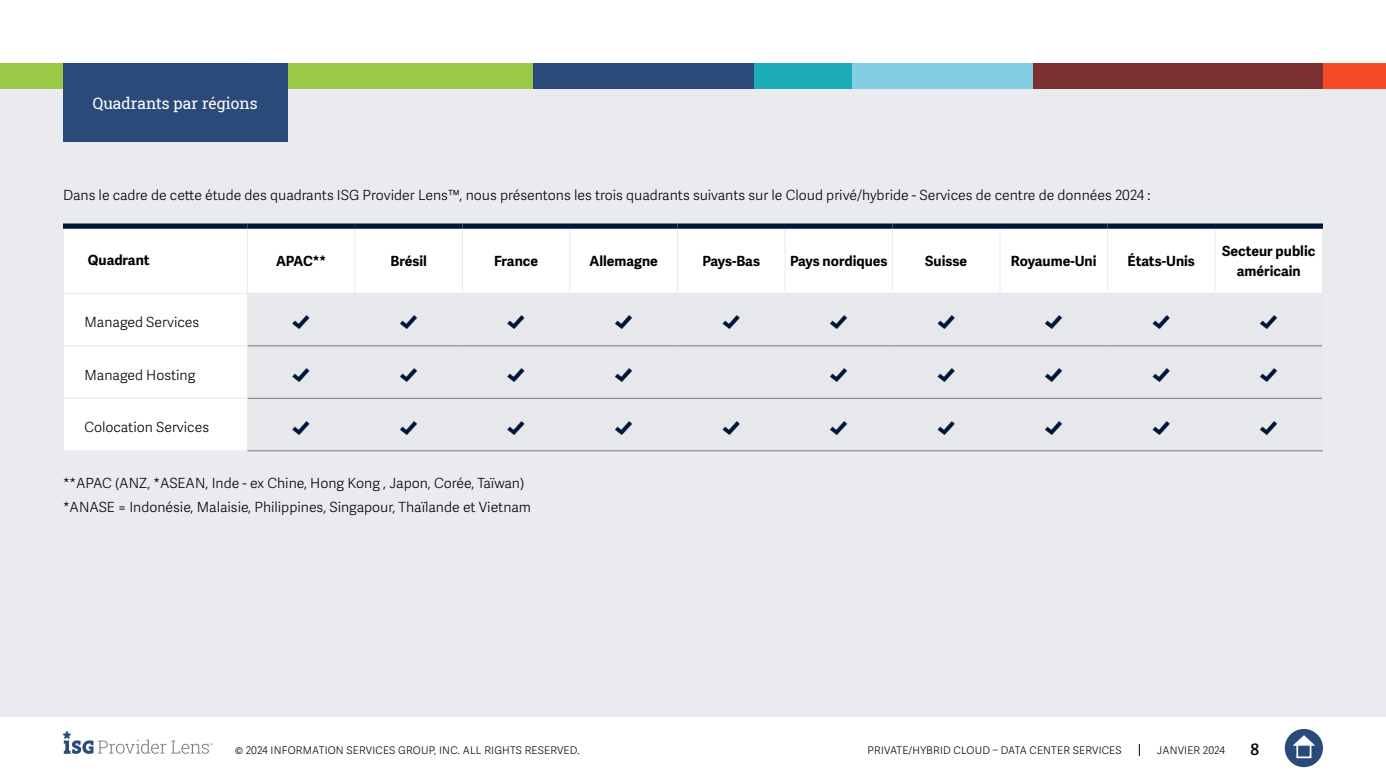
<style>
.page{position:relative;width:1386px;height:780px;background:#fff}
.page>*{position:absolute;margin:0;border:0;box-sizing:border-box;transform-origin:0 0}
.Cross_Quadrant_-_Bod{font:300 26.25px "Adelle Sans";color:#001638}
.Section_Label_Blue_B{font:15.75px "Roboto Slab ISG P Regular";color:#fff}
.t1{font:600 15.75px "Adelle Sans";color:#000}
.Body_Copy{font:300 14px "Adelle Sans";color:#000}
.t2{font:300 14px "Adelle Sans";color:#000101}
.t3{font:700 14px/19.2px "Adelle Sans";color:#000;text-align:center}
.Cross_Quadrant_-_Lef{font:300 14px "Adelle Sans";color:#000}
.t4{font:300 10.5px "Adelle Sans";letter-spacing:.02em;color:#000}
</style>
<div class="page">
<svg style="left:1139px;top:744px;width:1px;height:12px"></svg>
<svg style="left:63px;top:731px;width:150px;height:23px"></svg>
<div style="left:1285px;top:729px;width:38px;height:38px;background:#2b4a79;border-radius:50%"></div>
<svg style="left:1293px;top:735px;width:22px;height:10px"></svg>
<div style="left:1296px;top:743px;width:15px;height:15px;border:2px solid #fff"></div>
<div style="left:0;top:63px;width:1386px;height:654px;background:#e9ebee"></div>
<div style="left:0;top:63px;width:533px;height:25px;background:#9bc947"></div>
<div style="left:533px;top:63px;width:223px;height:25px;background:#2b4a79"></div>
<div style="left:850px;top:63px;width:184px;height:25px;background:#84cee3"></div>
<div style="left:1323px;top:63px;width:63px;height:25px;background:#f54a26"></div>
<div style="left:1033px;top:63px;width:290px;height:25px;background:#7a302e"></div>
<div style="left:754px;top:63px;width:98px;height:25px;background:#1cabb9"></div>
<div style="left:63px;top:63px;width:224px;height:79px;background:#2b4a79"></div>
<div style="left:64px;top:229px;width:1258px;height:64px;background:#fff"></div>
<div style="left:64px;top:294px;width:183px;height:156px;background:#fff"></div>
<svg style="left:248px;top:346px;width:1074px;height:52px"></svg>
<hr style="left:354px;top:346px;width:1px;height:52px;background:#e9ebee">
<hr style="left:462px;top:346px;width:1px;height:52px;background:#e9ebee">
<hr style="left:63px;top:345px;width:184px;height:1px;background:#e9ebee">
<hr style="left:63px;top:398px;width:184px;height:1px;background:#e9ebee">
<hr style="left:569px;top:346px;width:1px;height:52px;background:#e9ebee">
<hr style="left:677px;top:346px;width:1px;height:52px;background:#e9ebee">
<hr style="left:785px;top:346px;width:1px;height:52px;background:#e9ebee">
<hr style="left:892px;top:346px;width:1px;height:52px;background:#e9ebee">
<hr style="left:1000px;top:346px;width:1px;height:52px;background:#e9ebee">
<hr style="left:1107px;top:346px;width:1px;height:52px;background:#e9ebee">
<hr style="left:1215px;top:346px;width:1px;height:52px;background:#e9ebee">
<hr style="left:462px;top:229px;width:1px;height:64px;background:#e9ebee">
<hr style="left:247px;top:229px;width:1px;height:64px;background:#e9ebee">
<hr style="left:354px;top:229px;width:1px;height:64px;background:#e9ebee">
<hr style="left:569px;top:229px;width:1px;height:64px;background:#e9ebee">
<hr style="left:677px;top:229px;width:1px;height:64px;background:#e9ebee">
<hr style="left:785px;top:229px;width:1px;height:64px;background:#e9ebee">
<hr style="left:892px;top:229px;width:1px;height:64px;background:#e9ebee">
<hr style="left:1000px;top:229px;width:1px;height:64px;background:#e9ebee">
<hr style="left:1107px;top:229px;width:1px;height:64px;background:#e9ebee">
<hr style="left:1215px;top:229px;width:1px;height:64px;background:#e9ebee">
<hr style="left:248px;top:345px;width:107px;height:1px;background:#75787b">
<hr style="left:355px;top:345px;width:107px;height:1px;background:#75787b">
<hr style="left:462px;top:345px;width:108px;height:1px;background:#75787b">
<hr style="left:570px;top:345px;width:107px;height:1px;background:#75787b">
<hr style="left:677px;top:345px;width:108px;height:1px;background:#75787b">
<hr style="left:785px;top:345px;width:107px;height:1px;background:#75787b">
<hr style="left:892px;top:345px;width:108px;height:1px;background:#75787b">
<hr style="left:1000px;top:345px;width:108px;height:1px;background:#75787b">
<hr style="left:1108px;top:345px;width:107px;height:1px;background:#75787b">
<hr style="left:1215px;top:345px;width:107px;height:1px;background:#75787b">
<hr style="left:248px;top:398px;width:107px;height:1px;background:#75787b">
<hr style="left:355px;top:398px;width:107px;height:1px;background:#75787b">
<hr style="left:462px;top:398px;width:108px;height:1px;background:#75787b">
<hr style="left:570px;top:398px;width:107px;height:1px;background:#75787b">
<hr style="left:677px;top:398px;width:108px;height:1px;background:#75787b">
<hr style="left:785px;top:398px;width:107px;height:1px;background:#75787b">
<hr style="left:892px;top:398px;width:108px;height:1px;background:#75787b">
<hr style="left:1000px;top:398px;width:108px;height:1px;background:#75787b">
<hr style="left:1108px;top:398px;width:107px;height:1px;background:#75787b">
<hr style="left:1215px;top:398px;width:107px;height:1px;background:#75787b">
<hr style="left:247px;top:450px;width:108px;height:1px;background:#75787b">
<hr style="left:355px;top:450px;width:107px;height:1px;background:#75787b">
<hr style="left:462px;top:450px;width:108px;height:1px;background:#75787b">
<hr style="left:570px;top:450px;width:107px;height:1px;background:#75787b">
<hr style="left:677px;top:450px;width:108px;height:1px;background:#75787b">
<hr style="left:785px;top:450px;width:107px;height:1px;background:#75787b">
<hr style="left:892px;top:450px;width:108px;height:1px;background:#75787b">
<hr style="left:1000px;top:450px;width:108px;height:1px;background:#75787b">
<hr style="left:1108px;top:450px;width:107px;height:1px;background:#75787b">
<hr style="left:1215px;top:450px;width:108px;height:1px;background:#75787b">
<div style="left:63px;top:223px;width:184px;height:6px;background:#001638"></div>
<div style="left:247px;top:223px;width:108px;height:6px;background:#001638"></div>
<div style="left:355px;top:223px;width:107px;height:6px;background:#001638"></div>
<div style="left:462px;top:223px;width:108px;height:6px;background:#001638"></div>
<div style="left:570px;top:223px;width:107px;height:6px;background:#001638"></div>
<div style="left:677px;top:223px;width:108px;height:6px;background:#001638"></div>
<div style="left:785px;top:223px;width:107px;height:6px;background:#001638"></div>
<div style="left:892px;top:223px;width:108px;height:6px;background:#001638"></div>
<div style="left:1000px;top:223px;width:108px;height:6px;background:#001638"></div>
<div style="left:1108px;top:223px;width:107px;height:6px;background:#001638"></div>
<div style="left:1215px;top:223px;width:108px;height:6px;background:#001638"></div>
<p class="Section_Label_Blue_B" style="left:93px;top:92px;width:166px">Quadrants par régions</p>
<p class="Body_Copy" style="left:63px;top:186px;width:1089px">Dans le cadre de cette étude des quadrants ISG Provider Lens™, nous présentons les trois quadrants suivants sur le Cloud privé/hybride - Services de centre de données 2024 :</p>
<p class="t3" style="left:88px;top:251px;width:63px">Quadrant</p>
<p class="t3" style="left:276px;top:252px;width:52px">APAC**</p>
<p class="t3" style="left:390px;top:252px;width:38px">Brésil</p>
<p class="t3" style="left:494px;top:252px;width:45px">France</p>
<p class="t3" style="left:589px;top:252px;width:70px">Allemagne</p>
<p class="t3" style="left:702px;top:252px;width:59px">Pays-Bas</p>
<p class="t3" style="left:790px;top:252px;width:99px">Pays nordiques</p>
<p class="t3" style="left:925px;top:252px;width:43px">Suisse</p>
<p class="t3" style="left:1011px;top:252px;width:87px">Royaume-Uni</p>
<p class="t3" style="left:1128px;top:252px;width:69px">États-Unis</p>
<p class="t3" style="left:1222px;top:242px;width:95px">Secteur public américain</p>
<p class="Cross_Quadrant_-_Lef" style="left:84px;top:314px;width:116px">Managed Services</p>
<p class="Cross_Quadrant_-_Bod" style="left:291px;top:305px;width:21px">f</p>
<p class="Cross_Quadrant_-_Bod" style="left:399px;top:305px;width:21px">f</p>
<p class="Cross_Quadrant_-_Bod" style="left:506px;top:305px;width:21px">f</p>
<p class="Cross_Quadrant_-_Bod" style="left:614px;top:305px;width:21px">f</p>
<p class="Cross_Quadrant_-_Bod" style="left:721px;top:305px;width:21px">f</p>
<p class="Cross_Quadrant_-_Bod" style="left:829px;top:305px;width:21px">f</p>
<p class="Cross_Quadrant_-_Bod" style="left:936px;top:305px;width:21px">f</p>
<p class="Cross_Quadrant_-_Bod" style="left:1044px;top:305px;width:21px">f</p>
<p class="Cross_Quadrant_-_Bod" style="left:1151px;top:305px;width:21px">f</p>
<p class="Cross_Quadrant_-_Bod" style="left:1259px;top:305px;width:21px">f</p>
<p class="Cross_Quadrant_-_Lef" style="left:84px;top:367px;width:112px">Managed Hosting</p>
<p class="Cross_Quadrant_-_Bod" style="left:291px;top:357px;width:21px">f</p>
<p class="Cross_Quadrant_-_Bod" style="left:399px;top:357px;width:21px">f</p>
<p class="Cross_Quadrant_-_Bod" style="left:506px;top:357px;width:21px">f</p>
<p class="Cross_Quadrant_-_Bod" style="left:614px;top:357px;width:21px">f</p>
<p class="Cross_Quadrant_-_Bod" style="left:829px;top:357px;width:21px">f</p>
<p class="Cross_Quadrant_-_Bod" style="left:936px;top:357px;width:21px">f</p>
<p class="Cross_Quadrant_-_Bod" style="left:1044px;top:357px;width:21px">f</p>
<p class="Cross_Quadrant_-_Bod" style="left:1151px;top:357px;width:21px">f</p>
<p class="Cross_Quadrant_-_Bod" style="left:1259px;top:357px;width:21px">f</p>
<p class="Cross_Quadrant_-_Lef" style="left:84px;top:419px;width:126px">Colocation Services</p>
<p class="Cross_Quadrant_-_Bod" style="left:291px;top:410px;width:21px">f</p>
<p class="Cross_Quadrant_-_Bod" style="left:399px;top:410px;width:21px">f</p>
<p class="Cross_Quadrant_-_Bod" style="left:506px;top:410px;width:21px">f</p>
<p class="Cross_Quadrant_-_Bod" style="left:614px;top:410px;width:21px">f</p>
<p class="Cross_Quadrant_-_Bod" style="left:721px;top:410px;width:21px">f</p>
<p class="Cross_Quadrant_-_Bod" style="left:829px;top:410px;width:21px">f</p>
<p class="Cross_Quadrant_-_Bod" style="left:936px;top:410px;width:21px">f</p>
<p class="Cross_Quadrant_-_Bod" style="left:1044px;top:410px;width:21px">f</p>
<p class="Cross_Quadrant_-_Bod" style="left:1151px;top:410px;width:21px">f</p>
<p class="Cross_Quadrant_-_Bod" style="left:1259px;top:410px;width:21px">f</p>
<p class="t2" style="left:63px;top:474px;width:463px">**APAC (ANZ, *ASEAN, Inde - ex Chine, Hong Kong , Japon, Corée, Taïwan)</p>
<p class="t2" style="left:63px;top:499px;width:470px">*ANASE = Indonésie, Malaisie, Philippines, Singapour, Thaïlande et Vietnam</p>
<p class="t4" style="left:235px;top:744px;width:346px">© 2024 INFORMATION SERVICES GROUP, INC. ALL RIGHTS RESERVED.</p>
<p class="t4" style="left:868px;top:744px;width:256px">PRIVATE/HYBRID CLOUD – DATA CENTER SERVICES</p>
<p class="t4" style="left:1157px;top:744px;width:69px">JANVIER 2024</p>
<p class="t1" style="left:1250px;top:740px;width:10px">8</p>
</div>
